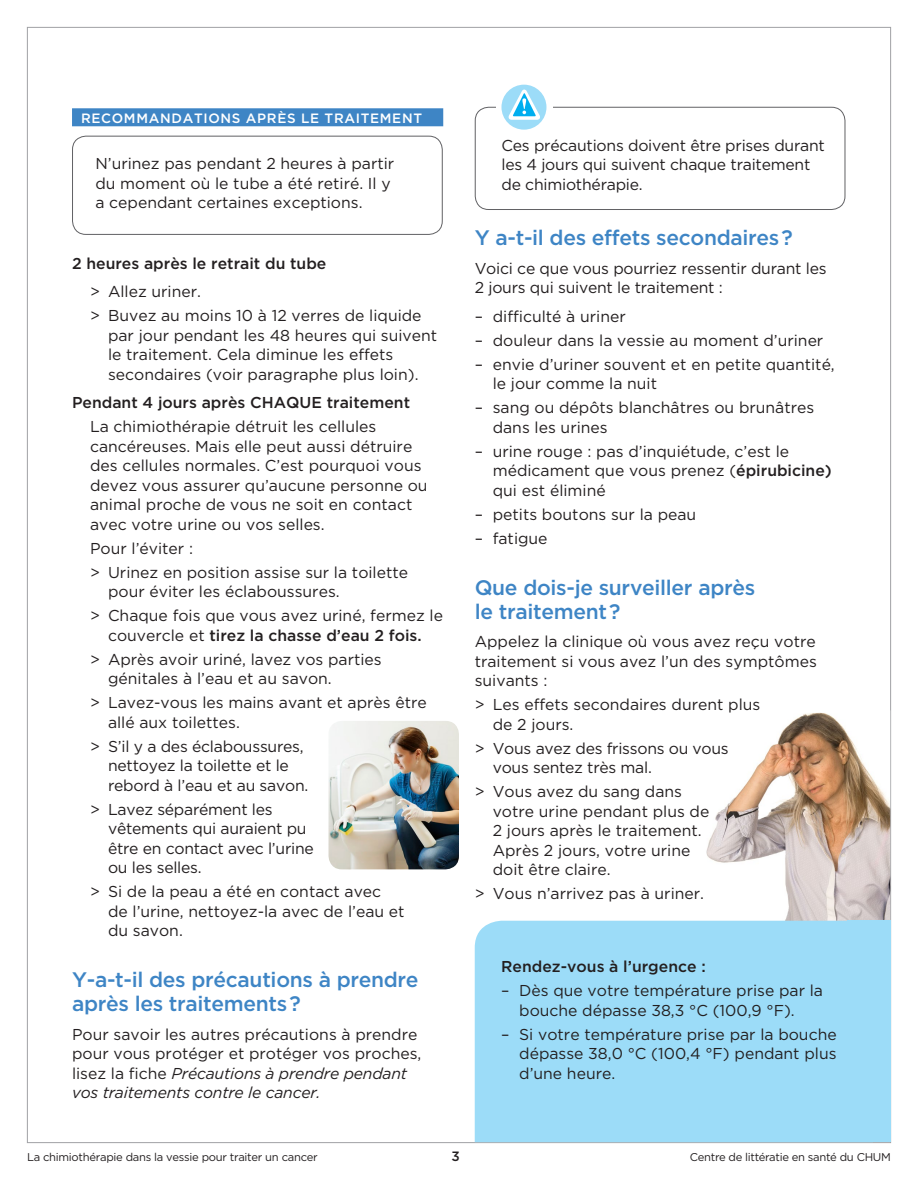
<style>
.page{position:relative;width:918px;height:1188px;background:#fff}
.page>*{position:absolute;margin:0;border:0;box-sizing:border-box;transform-origin:0 0}
.t1{font:500 21px/24px "Gotham";letter-spacing:-.015em;color:#3e85c5}
.t2{font:15.75px/19.5px "Gotham";color:#231f20}
.t3{font:500 15.75px "Gotham";color:#231f20}
.t4{font:500 13.5px "Gotham";color:#fff}
.t5{font:500 13.5px "Gotham";color:#231f20}
.t6{font:11.25px "Gotham";letter-spacing:-.025em;color:#231f20}
.s1{font-weight:500}
.s2{font-style:italic}
</style>
<div class="page">
<div style="left:72px;top:108px;width:371px;height:18px;background:#3e85c5"></div>
<div style="left:72px;top:136px;width:371px;height:99px;border:1px solid #616164;border-radius:14px"></div>
<img style="left:703px;top:712px;width:187px;height:209px">
<div style="left:475px;top:107px;width:370px;height:103px;border:1px solid #616164;border-radius:14px"></div>
<div style="left:496px;top:102px;width:56px;height:11px;background:#fff"></div>
<div style="left:501px;top:85px;width:45px;height:45px;background:#9cdcf8;border-radius:22px"></div>
<svg style="left:508px;top:90px;width:32px;height:30px"></svg>
<img style="left:328px;top:721px;width:131px;height:148px">
<div style="left:475px;top:921px;width:372px;height:221px;background:#9cdcf8"></div>
<div style="left:847px;top:921px;width:43px;height:221px;background:#9cdcf8"></div>
<p class="t4" style="left:81px;top:110px;width:55px">Recommandati</p>
<p class="t4" style="left:208px;top:110px;width:49px">ons après</p>
<p class="t4" style="left:301px;top:110px;width:35px">le traitement</p>
<p class="t2" style="left:95px;top:154px;width:300px">N’urinez pas pendant 2 heures à partir du moment où le tube a été retiré. Il y a cependant certaines exceptions.</p>
<p class="t3" style="left:72px;top:254px;width:256px">2 heures après le retrait du tube</p>
<p class="t2" style="left:90px;top:280px;width:333px;line-height:24px">&gt; Allez uriner.<br>&gt; Buvez au moins 10 à 12 verres de liquide</p>
<p class="t2" style="left:108px;top:325px;width:331px">par jour pendant les 48 heures qui suivent le traitement. Cela diminue les effets secondaires (voir paragraphe plus loin).</p>
<p class="t3" style="left:72px;top:393px;width:340px">Pendant 4 jours après CHAQUE traitement</p>
<p class="t2" style="left:90px;top:417px;width:339px">La chimiothérapie détruit les cellules cancéreuses. Mais elle peut aussi détruire des cellules normales. C’est pourquoi vous devez vous assurer qu’aucune personne ou animal proche de vous ne soit en contact avec votre urine ou vos selles.</p>
<p class="t2" style="left:90px;top:536px;width:320px;line-height:24px">Pour l’éviter :<br>&gt; Urinez en position assise sur la toilette</p>
<p class="t2" style="left:90px;top:580px;width:354px;line-height:24px;text-indent:18px">pour éviter les éclaboussures.<br>&gt; Chaque fois que vous avez uriné, fermez le</p>
<p class="t2" style="left:90px;top:623px;width:333px;line-height:24px;text-indent:18px">couvercle et <span class="s1">tirez la chasse d’eau 2 fois. </span>&gt; Après avoir uriné, lavez vos parties</p>
<p class="t2" style="left:90px;top:667px;width:338px;line-height:24px;text-indent:18px">génitales à l’eau et au savon.<br>&gt; Lavez-vous les mains avant et après être</p>
<p class="t2" style="left:90px;top:710px;width:215px;line-height:24px;text-indent:18px">allé aux toilettes.<br>&gt; S’il y a des éclaboussures,</p>
<p class="t2" style="left:108px;top:756px;width:202px">nettoyez la toilette et le rebord à l’eau et au savon.</p>
<p class="t2" style="left:108px;top:799px;width:207px;text-indent:-18px">&gt; Lavez séparément les vêtements qui auraient pu être en contact avec l’urine ou les selles.</p>
<p class="t2" style="left:108px;top:882px;width:298px;text-indent:-18px">&gt; Si de la peau a été en contact avec de l’urine, nettoyez-la avec de l’eau et du savon.</p>
<h1 class="t1" style="left:72px;top:968px;width:348px">Y-a-t-il des précautions à prendre après les traitements?</h1>
<p class="t2" style="left:72px;top:1024px;width:351px">Pour savoir les autres précautions à prendre pour vous protéger et protéger vos proches, lisez la fiche <span class="s2">Précautions à prendre pendant vos traitements contre le cancer.</span></p>
<p class="t2" style="left:501px;top:135px;width:325px">Ces précautions doivent être prises durant les 4 jours qui suivent chaque traitement de chimiothérapie.</p>
<h1 class="t1" style="left:475px;top:226px;width:320px">Y a-t-il des effets secondaires?</h1>
<p class="t2" style="left:475px;top:258px;width:353px">Voici ce que vous pourriez ressentir durant les<br>2 jours qui suivent le traitement :</p>
<p class="t2" style="left:475px;top:306px;width:153px">– difficulté à uriner</p>
<p class="t2" style="left:475px;top:330px;width:350px">– douleur dans la vessie au moment d’uriner</p>
<p class="t2" style="left:493px;top:354px;width:344px;text-indent:-18px">– envie d’uriner souvent et en petite quantité, le jour comme la nuit</p>
<p class="t2" style="left:493px;top:398px;width:323px;text-indent:-18px">– sang ou dépôts blanchâtres ou brunâtres dans les urines</p>
<p class="t2" style="left:493px;top:441px;width:341px;text-indent:-18px">– urine rouge : pas d’inquiétude, c’est le médicament que vous prenez (<span class="s1">épirubicine) </span>qui est éliminé</p>
<p class="t2" style="left:475px;top:504px;width:223px">– petits boutons sur la peau</p>
<p class="t2" style="left:475px;top:528px;width:74px">– fatigue</p>
<h1 class="t1" style="left:475px;top:575px;width:282px">Que dois-je surveiller après le traitement?</h1>
<p class="t2" style="left:475px;top:632px;width:344px;text-align:justify">Appelez la clinique où vous avez reçu votre traitement si vous avez l’un des symptômes suivants :</p>
<p class="t2" style="left:493px;top:695px;width:269px;text-indent:-18px">&gt; Les effets secondaires durent plus de 2 jours.</p>
<p class="t2" style="left:493px;top:738px;width:238px;text-indent:-18px">&gt; Vous avez des frissons ou vous vous sentez très mal.</p>
<p class="t2" style="left:493px;top:782px;width:218px;text-indent:-18px">&gt; Vous avez du sang dans votre urine pendant plus de<br>2 jours après le traitement.<br>Après 2 jours, votre urine doit être claire.</p>
<p class="t2" style="left:475px;top:884px;width:231px">&gt; Vous n’arrivez pas à uriner.</p>
<p class="t3" style="left:501px;top:957px;width:206px">Rendez-vous à l’urgence :</p>
<p class="t2" style="left:519px;top:981px;width:305px;text-indent:-18px">– Dès que votre température prise par la bouche dépasse 38,3 °C (100,9 °F).</p>
<p class="t2" style="left:519px;top:1024px;width:319px;text-align:justify;text-indent:-18px">– Si votre température prise par la bouche dépasse 38,0 °C (100,4 °F) pendant plus d’une heure.</p>
<p class="t6" style="left:27px;top:1150px;width:292px">La chimiothérapie dans la vessie pour traiter un cancer</p>
<p class="t5" style="left:451px;top:1148px;width:10px">3</p>
<p class="t6" style="left:690px;top:1150px;width:203px">Centre de littératie en santé du CHUM</p>
</div>
